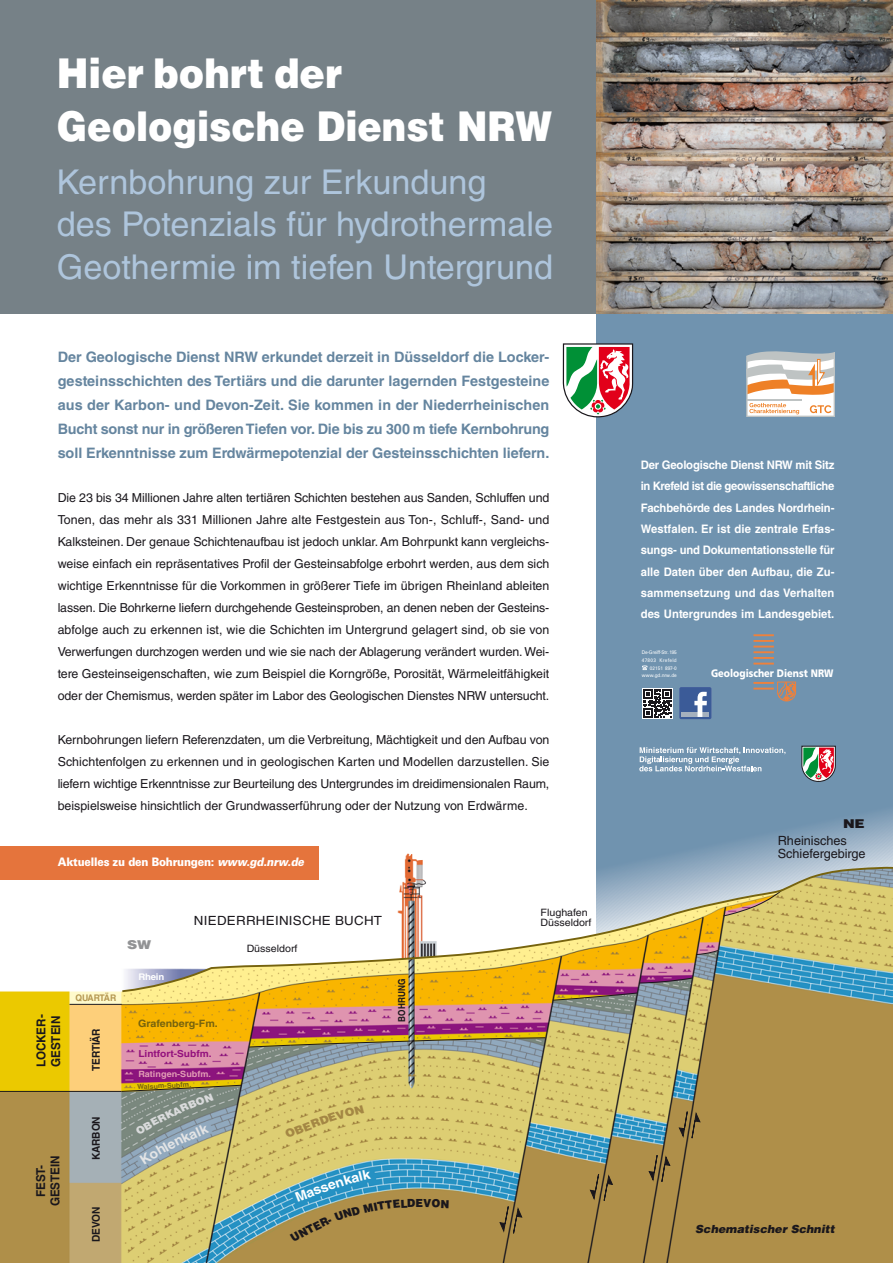
<style>
.page{position:relative;width:893px;height:1263px;background:#fff}
.page>*{position:absolute;margin:0;border:0;box-sizing:border-box;transform-origin:0 0}
.t1{font:900 41.1px/53.8px "Helvetica LT Std";color:#fff;scale:.93 1}
.t2{font:34.2px/42.6px "Helvetica LT Std";color:#aec5dc}
.t3{font:700 14.4px/24px "Helvetica LT Std";letter-spacing:-.005em;color:#65859f;text-align:justify}
.t4{font:12.6px/12.6px "Helvetica LT Std";color:#1a171c}
.t5{font:12.6px "Helvetica LT Std";letter-spacing:.02em;color:#1a171c;scale:1.05 1}
.t6{font:12.45px/22px "Helvetica LT Std";letter-spacing:-.01em;color:#1a171c;text-align:justify}
.t7{font:700 12.3px/14.4px "Helvetica LT Std";color:#1a171c;text-align:center;scale:.95 1}
.t8{font:900 12.15px "Helvetica LT Std";color:#929395;scale:1.16 1}
.t9{font:900 12.15px "Helvetica LT Std";color:#1a171c;scale:1.16 1}
.t10{font:700 11.7px/21.3px "Helvetica LT Std";color:#fff;text-align:justify;scale:.96 1}
.t11{font:900 11.7px "Univers LT Std";letter-spacing:-.02em;color:#fff;scale:.9 1}
.t12{font:italic 900 11.1px "Helvetica LT Std";color:#1a171c}
.t13{font:900 11.1px "Helvetica LT Std";color:#1a171c;scale:.95 1}
.t14{font:900 10.8px "Frutiger LT Std";color:#fff;scale:.86 1}
.t15{font:700 10.65px "Helvetica LT Std";letter-spacing:-.02em;color:#1a171c;scale:.95 1}
.t16{font:10.2px/10.2px "Helvetica LT Std";color:#1a171c;scale:1.05 1}
.t17{font:700 10.2px "Helvetica LT Std";color:#76630e;scale:1.05 1}
.t18{font:700 9.6px "Helvetica LT Std";color:#93117d;scale:1.05 1}
.t19{font:700 9.6px "Helvetica LT Std";letter-spacing:.025em;color:#1a171c;scale:.85 1}
.t20{font:700 9.15px "Helvetica LT Std";letter-spacing:-.035em;color:#b59751;scale:.95 1}
.t21{font:700 9.15px "Helvetica LT Std";letter-spacing:-.02em;color:#fff;scale:1.05 1}
.t22{font:700 8.55px "Helvetica LT Std";color:#e29cb5;scale:1.05 1}
.t23{font:700 6.9px "Helvetica LT Std";color:#76630e;scale:1.05 1}
.t24{font:4.95px/7.4px "Univers LT Std";letter-spacing:-.01em;color:#fff;scale:.94 1}
.s1{font-style:italic}
</style>
<div class="page">
<div style="left:597px;top:313px;width:295px;height:950px;background:#7093af"></div>
<div style="left:0;top:0;width:597px;height:313px;background:#768187"></div>
<img style="left:597px;top:0;width:295px;height:313px">
<img style="left:0;top:853px;width:892px;height:410px">
<svg style="left:677px;top:1110px;width:24px;height:29px"></svg>
<svg style="left:647px;top:1154px;width:24px;height:29px"></svg>
<svg style="left:588px;top:1173px;width:26px;height:29px"></svg>
<svg style="left:498px;top:1205px;width:25px;height:30px"></svg>
<svg style="left:248px;top:1037px;width:298px;height:11px;background:#9e995e"></svg>
<svg style="left:552px;top:993px;width:85px;height:8px"></svg>
<hr style="left:69px;top:1004px;width:53px;height:1px;background:#1a171c">
<hr style="left:0;top:1091px;width:121px;height:1px;background:#1a171c">
<svg style="left:120px;top:866px;width:772px;height:127px"></svg>
<svg style="left:562px;top:343px;width:71px;height:75px"></svg>
<hr style="left:753px;top:688px;width:20px;height:2px;background:#ee813c">
<hr style="left:753px;top:646px;width:20px;height:2px;background:#ee813c">
<hr style="left:753px;top:651px;width:20px;height:2px;background:#ee813c">
<hr style="left:753px;top:657px;width:20px;height:2px;background:#ee813c">
<hr style="left:753px;top:663px;width:20px;height:2px;background:#ee813c">
<hr style="left:753px;top:640px;width:20px;height:2px;background:#ee813c">
<hr style="left:753px;top:634px;width:20px;height:2px;background:#ee813c">
<hr style="left:753px;top:682px;width:20px;height:2px;background:#ee813c">
<svg style="left:777px;top:681px;width:19px;height:20px"></svg>
<div style="left:679px;top:687px;width:32px;height:32px;background:#3b5b98;border-radius:2px"></div>
<div style="left:681px;top:712px;width:28px;height:5px;background:#a5b0be"></div>
<svg style="left:694px;top:692px;width:12px;height:25px"></svg>
<svg style="left:642px;top:688px;width:30px;height:31px"></svg>
<svg style="left:643px;top:689px;width:28px;height:28px"></svg>
<div style="left:0;top:846px;width:318px;height:34px;background:#e5743c"></div>
<svg style="left:597px;top:746px;width:295px;height:238px"></svg>
<svg style="left:642px;top:665px;width:5px;height:5px"></svg>
<svg style="left:746px;top:351px;width:89px;height:66px;background:#e4d1c1"></svg>
<svg style="left:121px;top:1085px;width:121px;height:79px;background:#959d84"></svg>
<svg style="left:284px;top:1105px;width:80px;height:33px;background:#daca70"></svg>
<svg style="left:290px;top:1169px;width:125px;height:73px;background:#85967a"></svg>
<svg style="left:423px;top:1199px;width:26px;height:9px"></svg>
<h1 class="t1" style="left:57px;top:49px;width:534px">Hier bohrt der<br>Geologische Dienst NRW</h1>
<h2 class="t2" style="left:57px;top:163px;width:498px">Kernbohrung zur Erkundung<br>des Potenzials für hydrothermale<br>Geothermie im tiefen Untergrund</h2>
<p class="t3" style="left:58px;top:346px;width:493px">Der Geologische Dienst NRW erkundet derzeit in Düsseldorf die Locker&shy;gesteinsschichten des Tertiärs und die darunter lagernden Festgesteine aus der Karbon- und Devon-Zeit. Sie kommen in der Niederrheinischen Bucht sonst nur in größeren Tiefen vor. Die bis zu 300 m tiefe Kernbohrung soll Erkenntnisse zum Erdwärmepotenzial der Gesteinsschichten liefern.</p>
<p class="t6" style="left:58px;top:488px;width:493px">Die 23 bis 34 Millionen Jahre alten tertiären Schichten bestehen aus Sanden, Schluffen und Tonen, das mehr als 331 Millionen Jahre alte Festgestein aus Ton-, Schluff-, Sand- und Kalksteinen. Der genaue Schichtenaufbau ist jedoch unklar. Am Bohrpunkt kann vergleichs&shy;weise einfach ein repräsentatives Profil der Gesteinsabfolge erbohrt werden, aus dem sich wichtige Erkenntnisse für die Vorkommen in größerer Tiefe im übrigen Rheinland ableiten lassen. Die Bohrkerne liefern durchgehende Gesteinsproben, an denen neben der Gesteins&shy;abfolge auch zu erkennen ist, wie die Schichten im Untergrund gelagert sind, ob sie von Verwerfungen durchzogen werden und wie sie nach der Ablagerung verändert wurden. Wei&shy;tere Gesteinseigenschaften, wie zum Beispiel die Korngröße, Porosität, Wärmeleitfähigkeit oder der Chemismus, werden später im Labor des Geologischen Dienstes NRW untersucht.</p>
<p class="t6" style="left:58px;top:729px;width:493px">Kernbohrungen liefern Referenzdaten, um die Verbreitung, Mächtigkeit und den Aufbau von Schichtenfolgen zu erkennen und in geologischen Karten und Modellen darzustellen. Sie liefern wichtige Erkenntnisse zur Beurteilung des Untergrundes im dreidimensionalen Raum, beispielsweise hinsichtlich der Grundwasserführung oder der Nutzung von Erdwärme.</p>
<p class="t11" style="left:58px;top:857px;width:275px">Aktuelles zu den Bohrungen: <span class="s1">www.gd.nrw.de</span></p>
<p class="t7" style="left:35px;top:1067px;width:57px;text-align:left;rotate:-90deg">LOCKER-<br>GESTEIN</p>
<p class="t7" style="left:34px;top:1206px;width:55px;rotate:-90deg">FEST-<br>GESTEIN</p>
<p class="t20" style="left:76px;top:994px;width:44px">QUARTÄR</p>
<p class="t15" style="left:92px;top:1071px;width:46px;rotate:-90deg">TERTIÄR</p>
<p class="t15" style="left:92px;top:1160px;width:47px;rotate:-90deg">KARBON</p>
<p class="t8" style="left:127px;top:940px;width:22px">SW</p>
<p class="t21" style="left:138px;top:973px;width:26px">Rhein</p>
<p class="t5" style="left:194px;top:915px;width:181px">NIEDERRHEINISCHE BUCHT</p>
<p class="t16" style="left:247px;top:944px;width:50px">Düsseldorf</p>
<p class="t17" style="left:138px;top:1020px;width:77px">Grafenberg-Fm.</p>
<p class="t18" style="left:138px;top:1050px;width:71px">Lintfort-Subfm.</p>
<p class="t22" style="left:138px;top:1071px;width:71px">Ratingen-Subfm.</p>
<p class="t23" style="left:137px;top:1084px;width:53px;rotate:-3deg">Walsum-Subfm.</p>
<p class="t15" style="left:92px;top:1242px;width:38px;rotate:-90deg">DEVON</p>
<p class="t19" style="left:398px;top:1022px;width:53px;rotate:-90deg">BOHRUNG</p>
<p class="t13" style="left:415px;top:1199px;width:10px">E</p>
<p class="t16" style="left:540px;top:908px;width:50px">Flughafen<br>Düsseldorf</p>
<p class="t10" style="left:640px;top:455px;width:203px">Der Geologische Dienst NRW mit Sitz in Krefeld ist die geowissenschaftliche Fachbehörde des Landes Nordrhein-Westfalen. Er ist die zentrale Erfas&shy;sungs- und Dokumentationsstelle für alle Daten über den Aufbau, die Zu&shy;sammensetzung und das Verhalten des Untergrundes im Landesgebiet.</p>
<p class="t24" style="left:642px;top:649px;width:39px">De-Greiff-Str. 195<br>47803 Krefeld</p>
<p class="t24" style="left:642px;top:665px;width:39px;text-align:right">02151 897-0 www.gd.nrw.de</p>
<p class="t14" style="left:711px;top:669px;width:144px">Geologischer Dienst NRW</p>
<p class="t9" style="left:843px;top:819px;width:20px">NE</p>
<p class="t4" style="left:777px;top:836px;width:89px">Rheinisches<br>Schiefergebirge</p>
<p class="t12" style="left:695px;top:1225px;width:141px">Schematischer Schnitt</p>
</div>
